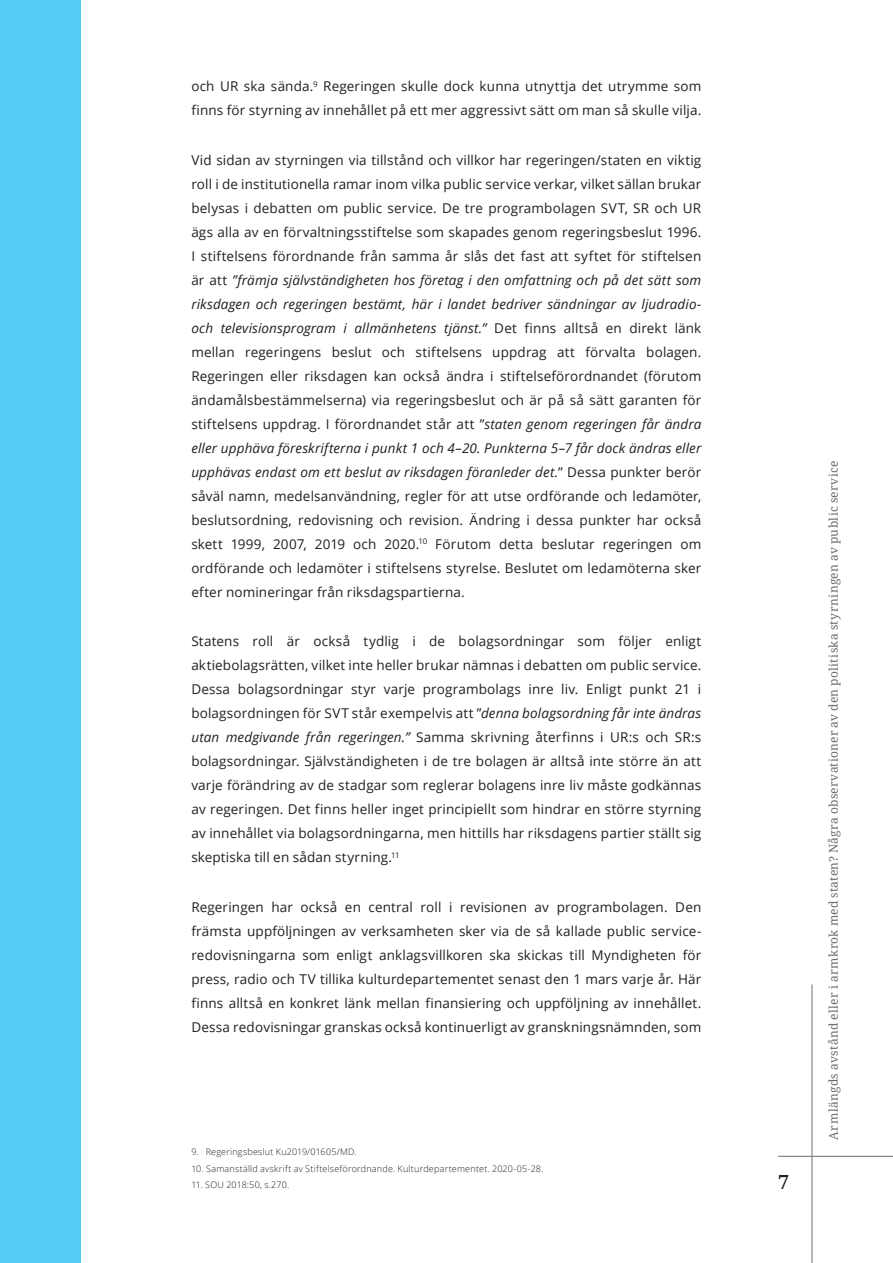
<style>
.page{position:relative;width:893px;height:1263px;background:#fff}
.page>*{position:absolute;margin:0;border:0;box-sizing:border-box;transform-origin:0 0}
.t1{font:700 19.5px "Noto Serif";color:#231f20}
.Brödtext{font:13.5px/24px "Open Sans";letter-spacing:.01em;color:#231f20;text-align:justify}
.t2{font:12px "Noto Serif";letter-spacing:.025em;color:#6c6d70}
.Fotnot{font:300 9px "Open Sans";letter-spacing:.025em;color:#231f20}
.s1{font-style:italic}
</style>
<div class="page">
<div style="left:0;top:0;width:81px;height:1263px;background:#53cbf5"></div>
<hr style="left:812px;top:984px;width:1px;height:279px;background:#6c6d70">
<hr style="left:778px;top:1156px;width:115px;height:1px;background:#6c6d70">
<p class="Brödtext" style="left:191px;top:74px;width:511px">och UR ska sända.<sup>9</sup> Regeringen skulle dock kunna utnyttja det utrymme som finns för styrning av innehållet på ett mer aggressivt sätt om man så skulle vilja.</p>
<p class="Brödtext" style="left:191px;top:147px;width:511px">Vid sidan av styrningen via tillstånd och villkor har regeringen/staten en viktig roll i de institutionella ramar inom vilka public service verkar, vilket sällan brukar belysas i debatten om public service. De tre programbolagen SVT, SR och UR ägs alla av en förvaltningsstiftelse som skapades genom regeringsbeslut 1996.<br>I stiftelsens förordnande från samma år slås det fast att syftet för stiftelsen är att <span class="s1">”främja självständigheten hos företag i den omfattning och på det sätt som riksdagen och regeringen bestämt, här i landet bedriver sändningar av ljudradio&shy;och televisionsprogram i allmänhetens tjänst.”</span> Det finns alltså en direkt länk mellan regeringens beslut och stiftelsens uppdrag att förvalta bolagen.<br>Regeringen eller riksdagen kan också ändra i stiftelseförordnandet (förutom ändamålsbestämmelserna) via regeringsbeslut och är på så sätt garanten för stiftelsens uppdrag. I förordnandet står att ”<span class="s1">staten genom regeringen får ändra eller upphäva föreskrifterna i punkt 1 och 4–20. Punkterna 5–7 får dock ändras eller upphävas endast om ett beslut av riksdagen föranleder det.</span>” Dessa punkter berör såväl namn, medelsanvändning, regler för att utse ordförande och ledamöter, beslutsordning, redovisning och revision. Ändring i dessa punkter har också skett 1999, 2007, 2019 och 2020.<sup>10</sup> Förutom detta beslutar regeringen om ordförande och ledamöter i stiftelsens styrelse. Beslutet om ledamöterna sker efter nomineringar från riksdagspartierna.</p>
<p class="Brödtext" style="left:191px;top:629px;width:511px">Statens roll är också tydlig i de bolagsordningar som följer enligt aktiebolagsrätten, vilket inte heller brukar nämnas i debatten om public service.<br>Dessa bolagsordningar styr varje programbolags inre liv. Enligt punkt 21 i bolagsordningen för SVT står exempelvis att ”<span class="s1">denna bolagsordning får inte ändras utan medgivande från regeringen.”</span> Samma skrivning återfinns i UR:s och SR:s bolagsordningar. Självständigheten i de tre bolagen är alltså inte större än att varje förändring av de stadgar som reglerar bolagens inre liv måste godkännas av regeringen. Det finns heller inget principiellt som hindrar en större styrning av innehållet via bolagsordningarna, men hittills har riksdagens partier ställt sig skeptiska till en sådan styrning.<sup>11</sup></p>
<p class="Brödtext" style="left:191px;top:894px;width:511px">Regeringen har också en central roll i revisionen av programbolagen. Den främsta uppföljningen av verksamheten sker via de så kallade public service&shy;redovisningarna som enligt anklagsvillkoren ska skickas till Myndigheten för press, radio och TV tillika kulturdepartementet senast den 1 mars varje år. Här finns alltså en konkret länk mellan finansiering och uppföljning av innehållet.<br>Dessa redovisningar granskas också kontinuerligt av granskningsnämnden, som</p>
<p class="Fotnot" style="left:191px;top:1145px;width:167px">9. Regeringsbeslut Ku2019/01605/MD.</p>
<p class="Fotnot" style="left:191px;top:1162px;width:354px">10. Samanställd avskrift av Stiftelseförordnande. Kulturdepartementet. 2020-05-28.</p>
<p class="Fotnot" style="left:191px;top:1178px;width:99px">11. SOU 2018:50, s.270.</p>
<h1 class="t1" style="left:778px;top:1168px;width:12px">7</h1>
<p class="t2" style="left:825px;top:1140px;width:680px;rotate:-90deg">Armlängds avstånd eller i armkrok med staten? Några observationer av den politiska styrningen av public service</p>
</div>
